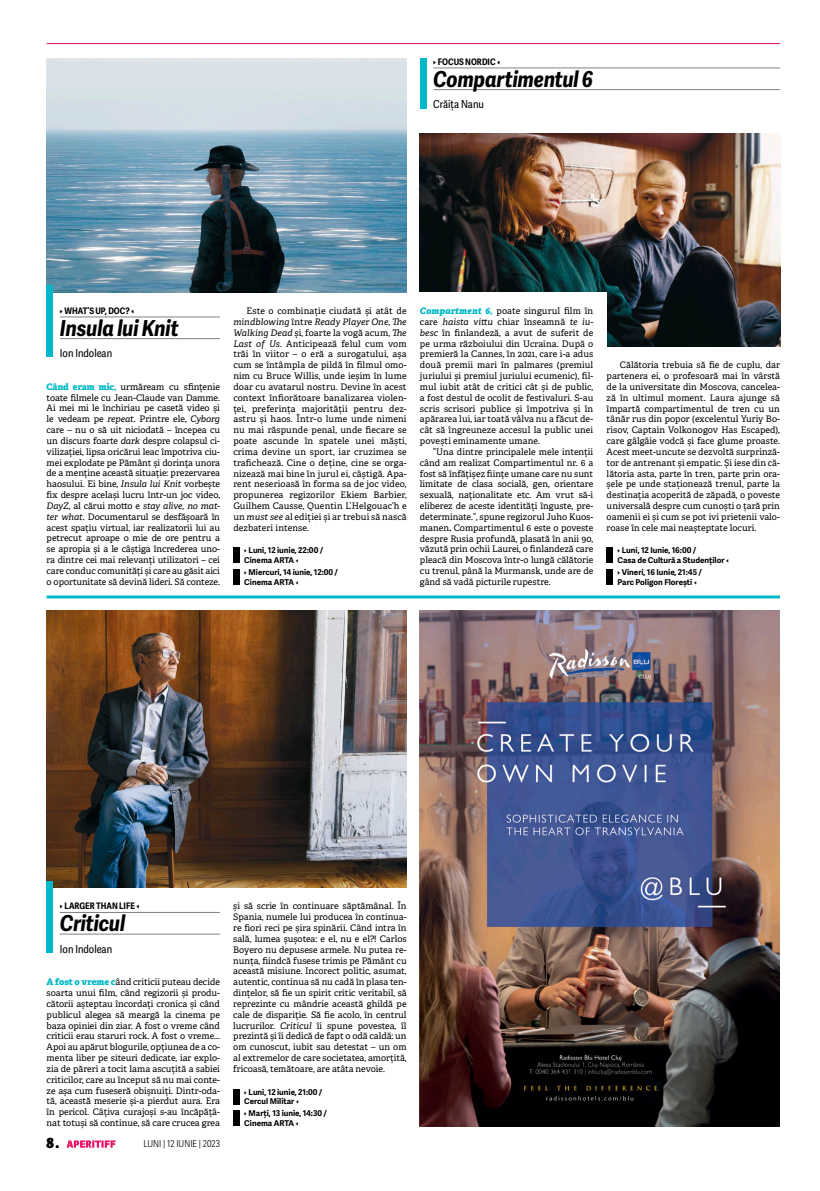
<style>
.page{position:relative;width:820px;height:1191px;background:#fff}
.page>*{position:absolute;margin:0;border:0;box-sizing:border-box;transform-origin:0 0}
.t1{font:italic 700 22px "Adelle Sans Cnd";color:#000}
.t2{font:14px "Adelle Sans Cnd Hv";color:#000}
.t3{font:11px "Adelle Sans Cnd";color:#000}
.t4{font:9.5px "Adelle Sans Cnd Lt";color:#000}
.t5{font:9px/10.8px "Adelle";color:#000;text-align:justify}
.t6{font:700 9px "Adelle Sans Cnd";color:#000}
.t7{font:700 8px/9.6px "Adelle Sans";color:#000}
.s1{font-weight:800;color:#00b8c7}
.s2{font-style:italic}
.s3{font-weight:800;font-style:italic;color:#00b8c7}
.s4{font-weight:700}
</style>
<div class="page">
<svg style="left:67px;top:1140px;width:48px;height:7px"></svg>
<hr style="left:47px;top:43px;width:732px;height:1px;background:#ed1064">
<img style="left:47px;top:610px;width:359px;height:277px">
<img style="left:47px;top:58px;width:359px;height:234px">
<img style="left:420px;top:134px;width:359px;height:212px">
<div style="left:413px;top:292px;width:193px;height:58px;background:#fff"></div>
<hr style="left:47px;top:595px;width:732px;height:3px;background:#00b8c7">
<img style="left:420px;top:610px;width:359px;height:516px">
<div style="left:47px;top:285px;width:6px;height:72px;background:#00b8c7"></div>
<hr style="left:60px;top:317px;width:160px;height:1px;background:#7f8284">
<hr style="left:60px;top:338px;width:160px;height:1px;background:#7f8284">
<div style="left:47px;top:881px;width:6px;height:71px;background:#00b8c7"></div>
<hr style="left:60px;top:912px;width:160px;height:1px;background:#7f8284">
<hr style="left:60px;top:934px;width:160px;height:1px;background:#7f8284">
<div style="left:420px;top:58px;width:6px;height:50px;background:#00b8c7"></div>
<hr style="left:433px;top:68px;width:346px;height:1px;background:#7f8284">
<hr style="left:433px;top:89px;width:346px;height:1px;background:#7f8284">
<div style="left:233px;top:547px;width:6px;height:16px;background:#000"></div>
<div style="left:233px;top:569px;width:6px;height:15px;background:#000"></div>
<div style="left:233px;top:1088px;width:6px;height:16px;background:#000"></div>
<div style="left:233px;top:1110px;width:6px;height:16px;background:#000"></div>
<div style="left:606px;top:547px;width:6px;height:16px;background:#000"></div>
<div style="left:606px;top:569px;width:6px;height:15px;background:#000"></div>
<p class="t6" style="left:433px;top:55px;width:68px">I FOCUS NORDIC L</p>
<h1 class="t1" style="left:433px;top:63px;width:161px">Compartimentul 6</h1>
<p class="t3" style="left:433px;top:96px;width:52px">Crăița Nanu</p>
<p class="t6" style="left:60px;top:304px;width:76px">I WHAT’S UP, DOC? L</p>
<h1 class="t1" style="left:60px;top:312px;width:120px">Insula lui Knit</h1>
<p class="t3" style="left:60px;top:345px;width:54px">Ion Indolean</p>
<p class="t5" style="left:47px;top:381px;width:175px"><span class="s1">Când eram mic,</span> urmăream cu sfinţenie toate filmele cu Jean-Claude van Damme.<br>Ai mei mi le închiriau pe casetă video şi le vedeam pe <span class="s2">repeat</span>. Printre ele, <span class="s2">Cyborg </span>care – nu o să uit niciodată – începea cu un discurs foarte <span class="s2">dark</span> despre colapsul ci&shy;vilizaţiei, lipsa oricărui leac împotriva ciu&shy;mei explodate pe Pământ şi dorinţa unora de a menţine această situaţie: prezervarea haosului. Ei bine, <span class="s2">Insula lui Knit</span> vorbeşte fix despre acelaşi lucru într-un joc video, <span class="s2">DayZ</span>, al cărui motto e <span class="s2">stay alive, no mat&shy;ter what</span>. Documentarul se desfăşoară în acest spaţiu virtual, iar realizatorii lui au petrecut aproape o mie de ore pentru a se apropia şi a le câştiga încrederea uno&shy;ra dintre cei mai relevanţi utilizatori – cei care conduc comunităţi şi care au găsit aici o oportunitate să devină lideri. Să conteze.</p>
<p class="t5" style="left:233px;top:305px;width:175px;text-indent:13px">Este o combinaţie ciudată şi atât de <span class="s2">mindblowing</span> între <span class="s2">Ready Player One</span>, <span class="s2">The Walking Dead</span> şi, foarte la vogă acum, <span class="s2">The Last of Us</span>. Anticipează felul cum vom trăi în viitor – o eră a surogatului, aşa cum se întâmpla de pildă în filmul omo&shy;nim cu Bruce Willis, unde ieşim în lume doar cu avatarul nostru. Devine în acest context înfiorătoare banalizarea violen&shy;ței, preferința majorităţii pentru dez&shy;astru și haos. Într-o lume unde nimeni nu mai răspunde penal, unde fiecare se poate ascunde în spatele unei măşti, crima devine un sport, iar cruzimea se trafichează. Cine o deţine, cine se orga&shy;nizează mai bine în jurul ei, câştigă. Apa&shy;rent neserioasă în forma sa de joc video, propunerea regizorilor Ekiem Barbier, Guilhem Causse, Quentin L’Helgouac’h e un <span class="s2">must see</span> al ediţiei şi ar trebui să nască dezbateri intense.</p>
<p class="t7" style="left:244px;top:545px;width:80px">I Luni, 12 iunie, 22:00 /<br>Cinema ARTA L</p>
<p class="t7" style="left:244px;top:567px;width:95px">I Miercuri, 14 iunie, 12:00 /<br>Cinema ARTA L</p>
<p class="t5" style="left:420px;top:306px;width:175px"><span class="s3">Compartment 6,</span> poate singurul film în care <span class="s2">haista vittu</span> chiar înseamnă <span class="s2">te iu&shy;besc</span> în finlandeză, a avut de suferit de pe urma războiului din Ucraina. După o premieră la Cannes, în 2021, care i-a adus două premii mari în palmares (premiul juriului și premiul juriului ecumenic), fil&shy;mul iubit atât de critici cât și de public, a fost destul de ocolit de festivaluri. S-au scris scrisori publice și împotriva și în apărarea lui, iar toată vâlva nu a făcut de&shy;cât să îngreuneze accesul la public unei povești eminamente umane.</p>
<p class="t5" style="left:420px;top:446px;width:175px;text-indent:13px">”Una dintre principalele mele intenții când am realizat Compartimentul nr. 6 a fost să înfățișez ființe umane care nu sunt limitate de clasa socială, gen, orientare sexuală, naționalitate etc. Am vrut să-i eliberez de aceste identități înguste, pre&shy;determinate.”, spune regizorul Juho Kuos&shy;manen<span class="s4">.</span> Compartimentul 6 este o poveste despre Rusia profundă, plasată în anii 90, văzută prin ochii Laurei, o finlandeză care pleacă din Moscova într-o lungă călătorie cu trenul, până la Murmansk, unde are de gând să vadă picturile rupestre.</p>
<p class="t5" style="left:606px;top:360px;width:175px;text-indent:13px">Călătoria trebuia să fie de cuplu, dar partenera ei, o profesoară mai în vârstă de la universitate din Moscova, cancelea&shy;ză în ultimul moment. Laura ajunge să împartă compartimentul de tren cu un tânăr rus din popor (excelentul Yuriy Bo&shy;risov, Captain Volkonogov Has Escaped), care gâlgâie vodcă și face glume proaste.<br>Acest meet-uncute se dezvoltă surprinză&shy;tor de antrenant și empatic. Și iese din că&shy;lătoria asta, parte în tren, parte prin ora&shy;șele pe unde staționează trenul, parte la destinația acoperită de zăpadă, o poveste universală despre cum cunoști o țară prin oamenii ei și cum se pot ivi prietenii valo&shy;roase în cele mai neașteptate locuri.</p>
<p class="t7" style="left:617px;top:545px;width:113px">I Luni, 12 Iunie, 16:00 /<br>Casa de Cultură a Studenților L</p>
<p class="t7" style="left:617px;top:567px;width:86px">I Vineri, 16 Iunie, 21:45 /<br>Parc Poligon Florești L</p>
<p class="t6" style="left:60px;top:899px;width:81px">I LARGER THAN LIFE L</p>
<h1 class="t1" style="left:60px;top:907px;width:67px">Criticul</h1>
<p class="t3" style="left:60px;top:941px;width:54px">Ion Indolean</p>
<p class="t5" style="left:47px;top:977px;width:175px"><span class="s1">A fost o vreme c</span>ând criticii puteau decide soarta unui film, când regizorii şi produ&shy;cătorii aşteptau încordaţi cronica şi când publicul alegea să meargă la cinema pe baza opiniei din ziar. A fost o vreme când criticii erau staruri rock. A fost o vreme...<br>Apoi au apărut blogurile, opţiunea de a co&shy;menta liber pe siteuri dedicate, iar explo&shy;zia de păreri a tocit lama ascuţită a sabiei criticilor, care au început să nu mai conte&shy;ze aşa cum fuseseră obişnuiţi. Dintr-oda&shy;tă, această meserie şi-a pierdut aura. Era în pericol. Câţiva curajoşi s-au încăpăţâ&shy;nat totuşi să continue, să care crucea grea</p>
<h2 class="t2" style="left:47px;top:1132px;width:14px">8 .</h2>
<p class="t4" style="left:143px;top:1137px;width:78px">LUNI | 12 IUNIE | 2023</p>
<p class="t5" style="left:233px;top:901px;width:175px">şi să scrie în continuare săptămânal. În Spania, numele lui producea în continua&shy;re fiori reci pe şira spinării. Când intra în sală, lumea şuşotea: e el, nu e el?! Carlos Boyero nu depusese armele. Nu putea re&shy;nunţa, fiindcă fusese trimis pe Pământ cu această misiune. Incorect politic, asumat, autentic, continua să nu cadă în plasa ten&shy;dinţelor, să fie un spirit critic veritabil, să reprezinte cu mândrie această ghildă pe cale de dispariţie. Să fie acolo, în centrul lucrurilor. <span class="s2">Criticul</span> îi spune povestea, îl prezintă şi îi dedică de fapt o odă caldă: un om cunoscut, iubit sau detestat – un om al extremelor de care societatea, amorţită, fricoasă, temătoare, are atâta nevoie.</p>
<p class="t7" style="left:244px;top:1086px;width:80px">I Luni, 12 iunie, 21:00 /<br>Cercul Militar L</p>
<p class="t7" style="left:244px;top:1108px;width:84px">I Marți, 13 iunie, 14:30 /<br>Cinema ARTA L</p>
</div>
